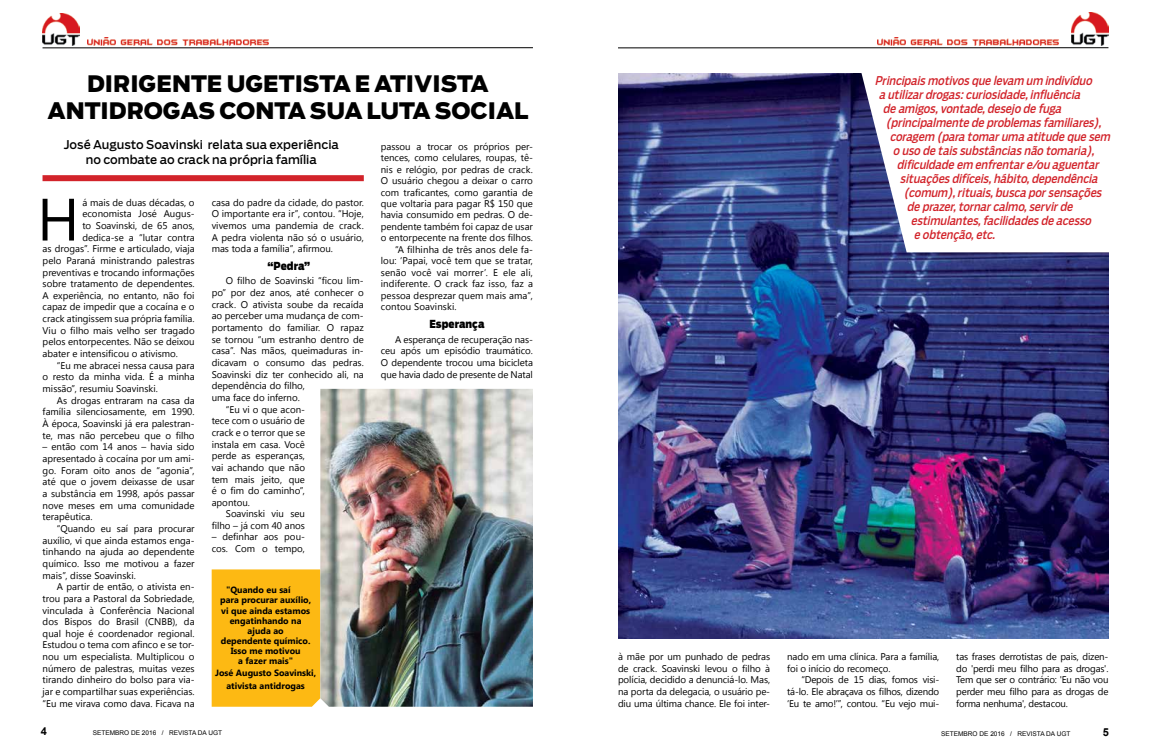
<style>
.page{position:relative;width:1151px;height:755px;background:#fff}
.page>*{position:absolute;margin:0;border:0;box-sizing:border-box;transform-origin:0 0}
.t1{font:59.6px "Segoe UI";color:#000}
.t2{font:800 22.5px/27px "Boomer";color:#000;text-align:center}
.t3{font:italic 12px "Boomer Cond";color:#d2232a}
.t4{font:12px/15px "Boomer";color:#000;text-align:center}
.t5{font:900 11px "Boomer Cond";letter-spacing:.005em;color:#000}
.t6{font:700 11px "Arial";color:#000}
.t7{font:9.7px/11.6px "Segoe UI";color:#000;text-align:justify}
.t8{font:700 9px/12.8px "Segoe UI";color:#000;text-align:center}
.t9{font:6.5px "Arial";color:#000}
</style>
<div class="page">
<img style="left:43px;top:13px;width:36px;height:33px">
<hr style="left:43px;top:47px;width:490px;height:1px;background:#000">
<hr style="left:618px;top:47px;width:490px;height:1px;background:#000">
<img style="left:88px;top:37px;width:180px;height:8px">
<img style="left:877px;top:37px;width:181px;height:8px">
<img style="left:1071px;top:13px;width:37px;height:32px">
<div style="left:43px;top:175px;width:321px;height:6px;background:#d2232a"></div>
<div style="left:212px;top:569px;width:108px;height:137px;background:#fdb913"></div>
<img style="left:320px;top:388px;width:213px;height:318px">
<img style="left:618px;top:74px;width:491px;height:563px">
<svg style="left:858px;top:73px;width:251px;height:179px"></svg>
<h2 class="t2" style="left:47px;top:70px;width:483px">DIRIGENTE UGETISTA E ATIVISTA<br>ANTIDROGAS CONTA SUA LUTA SOCIAL</h2>
<p class="t4" style="left:64px;top:137px;width:277px">José Augusto Soavinski relata sua experiência no combate ao crack na própria família</p>
<p class="t7" style="left:381px;top:140px;width:154px">passou a trocar os próprios per-</p>
<p class="t7" style="left:381px;top:151px;width:154px">tences, como celulares, roupas, tê-</p>
<p class="t7" style="left:381px;top:163px;width:154px">nis e relógio, por pedras de crack.</p>
<p class="t7" style="left:381px;top:174px;width:154px">O usuário chegou a deixar o carro</p>
<p class="t7" style="left:381px;top:186px;width:154px">com traficantes, como garantia de</p>
<p class="t7" style="left:381px;top:197px;width:154px">que voltaria para pagar R$ 150 que</p>
<p class="t7" style="left:381px;top:209px;width:154px">havia consumido em pedras. O de-</p>
<p class="t7" style="left:381px;top:220px;width:154px">pendente também foi capaz de usar</p>
<p class="t7" style="left:381px;top:231px;width:154px">o entorpecente na frente dos filhos.</p>
<p class="t7" style="left:395px;top:243px;width:139px">“A filhinha de três anos dele fa-</p>
<p class="t7" style="left:381px;top:254px;width:154px">lou: ‘Papai, você tem que se tratar,</p>
<p class="t7" style="left:381px;top:266px;width:154px">senão você vai morrer’. E ele ali,</p>
<p class="t7" style="left:381px;top:277px;width:154px">indiferente. O crack faz isso, faz a</p>
<p class="t7" style="left:381px;top:289px;width:154px">pessoa desprezar quem mais ama”,</p>
<p class="t7" style="left:381px;top:300px;width:77px">contou Soavinski.</p>
<p class="t5" style="left:429px;top:317px;width:57px">Esperança</p>
<p class="t7" style="left:381px;top:332px;width:154px;text-indent:14px">A esperança de recuperação nas&shy;ceu após um episódio traumático.<br>O dependente trocou uma bicicleta que havia dado de presente de Natal</p>
<h1 class="t1" style="left:37px;top:178px;width:44px">H</h1>
<p class="t7" style="left:82px;top:196px;width:114px">á mais de duas décadas, o</p>
<p class="t7" style="left:212px;top:196px;width:154px">casa do padre da cidade, do pastor.<br>O importante era ir”, contou. “Hoje, vivemos uma pandemia de crack.<br>A pedra violenta não só o usuário, mas toda a família”, afirmou.</p>
<p class="t5" style="left:267px;top:259px;width:44px">“Pedra”</p>
<p class="t7" style="left:226px;top:274px;width:139px">O filho de Soavinski “ficou lim-</p>
<p class="t7" style="left:212px;top:286px;width:154px">po” por dez anos, até conhecer o</p>
<p class="t7" style="left:212px;top:298px;width:154px">crack. O ativista soube da recaída</p>
<p class="t7" style="left:212px;top:309px;width:154px">ao perceber uma mudança de com-</p>
<p class="t7" style="left:212px;top:321px;width:154px">portamento do familiar. O rapaz</p>
<p class="t7" style="left:212px;top:333px;width:154px">se tornou “um estranho dentro de</p>
<p class="t7" style="left:212px;top:344px;width:154px">casa”. Nas mãos, queimaduras in-</p>
<p class="t7" style="left:212px;top:356px;width:154px">dicavam o consumo das pedras.</p>
<p class="t7" style="left:212px;top:367px;width:154px">Soavinski diz ter conhecido ali, na</p>
<p class="t7" style="left:212px;top:379px;width:95px">dependência do filho,</p>
<p class="t7" style="left:212px;top:391px;width:90px">uma face do inferno.</p>
<p class="t7" style="left:226px;top:402px;width:81px">“Eu vi o que acon-</p>
<p class="t7" style="left:212px;top:414px;width:95px">tece com o usuário de</p>
<p class="t7" style="left:212px;top:426px;width:95px">crack e o terror que se</p>
<p class="t7" style="left:212px;top:437px;width:95px">instala em casa. Você</p>
<p class="t7" style="left:212px;top:449px;width:95px">perde as esperanças,</p>
<p class="t7" style="left:212px;top:461px;width:95px">vai achando que não</p>
<p class="t7" style="left:212px;top:472px;width:95px">tem mais jeito, que</p>
<p class="t7" style="left:212px;top:484px;width:95px">é o fim do caminho”,</p>
<p class="t7" style="left:212px;top:496px;width:40px">apontou.</p>
<p class="t7" style="left:226px;top:507px;width:81px">Soavinski viu seu</p>
<p class="t7" style="left:212px;top:518px;width:95px">filho – já com 40 anos</p>
<p class="t7" style="left:212px;top:530px;width:95px">– definhar aos pou&shy;cos. Com o tempo,</p>
<p class="t7" style="left:82px;top:207px;width:114px">economista José Augus-</p>
<p class="t7" style="left:82px;top:219px;width:114px">to Soavinski, de 65 anos,</p>
<p class="t7" style="left:82px;top:231px;width:114px">dedica-se a “lutar contra</p>
<p class="t7" style="left:43px;top:242px;width:154px">as drogas”. Firme e articulado, viaja</p>
<p class="t7" style="left:43px;top:254px;width:154px">pelo Paraná ministrando palestras</p>
<p class="t7" style="left:43px;top:265px;width:154px">preventivas e trocando informações</p>
<p class="t7" style="left:43px;top:277px;width:154px">sobre tratamento de dependentes.</p>
<p class="t7" style="left:43px;top:289px;width:154px">A experiência, no entanto, não foi</p>
<p class="t7" style="left:43px;top:300px;width:154px">capaz de impedir que a cocaína e o</p>
<p class="t7" style="left:43px;top:312px;width:154px">crack atingissem sua própria família.</p>
<p class="t7" style="left:43px;top:324px;width:154px">Viu o filho mais velho ser tragado</p>
<p class="t7" style="left:43px;top:335px;width:154px">pelos entorpecentes. Não se deixou</p>
<p class="t7" style="left:43px;top:347px;width:137px">abater e intensificou o ativismo.</p>
<p class="t7" style="left:57px;top:359px;width:139px">“Eu me abracei nessa causa para</p>
<p class="t7" style="left:43px;top:370px;width:154px">o resto da minha vida. É a minha</p>
<p class="t7" style="left:43px;top:382px;width:117px">missão”, resumiu Soavinski.</p>
<p class="t7" style="left:57px;top:394px;width:139px">As drogas entraram na casa da</p>
<p class="t7" style="left:43px;top:405px;width:154px">família silenciosamente, em 1990.</p>
<p class="t7" style="left:43px;top:417px;width:154px">À época, Soavinski já era palestran-</p>
<p class="t7" style="left:43px;top:428px;width:154px">te, mas não percebeu que o filho</p>
<p class="t7" style="left:43px;top:440px;width:154px">– então com 14 anos – havia sido apresentado à cocaína por um ami&shy;go. Foram oito anos de “agonia”, até que o jovem deixasse de usar a substância em 1998, após passar nove meses em uma comunidade terapêutica.</p>
<p class="t7" style="left:43px;top:522px;width:154px;text-indent:14px">“Quando eu saí para procurar auxílio, vi que ainda estamos enga&shy;tinhando na ajuda ao dependente químico. Isso me motivou a fazer mais”, disse Soavinski.</p>
<p class="t7" style="left:43px;top:580px;width:154px;text-indent:14px">A partir de então, o ativista en&shy;trou para a Pastoral da Sobriedade, vinculada à Conferência Nacional dos Bispos do Brasil (CNBB), da qual hoje é coordenador regional.<br>Estudou o tema com afinco e se tor&shy;nou um especialista. Multiplicou o número de palestras, muitas vezes tirando dinheiro do bolso para via&shy;jar e compartilhar suas experiências. “Eu me virava como dava. Ficava na</p>
<p class="t8" style="left:226px;top:583px;width:66px">"Quando eu saí</p>
<p class="t8" style="left:220px;top:593px;width:92px">para procurar auxílio,</p>
<p class="t8" style="left:221px;top:603px;width:90px">vi que ainda estamos</p>
<p class="t8" style="left:230px;top:613px;width:73px">engatinhando na</p>
<p class="t8" style="left:248px;top:623px;width:38px">ajuda ao</p>
<p class="t8" style="left:221px;top:633px;width:91px">dependente químico.</p>
<p class="t8" style="left:231px;top:643px;width:71px">Isso me motivou</p>
<p class="t8" style="left:238px;top:653px;width:56px">a fazer mais"</p>
<p class="t8" style="left:215px;top:665px;width:103px">José Augusto Soavinski, ativista antidrogas</p>
<p class="t3" style="left:875px;top:73px;width:221px">Principaismotivosque levam um indivíduo</p>
<p class="t3" style="left:879px;top:87px;width:206px">a utilizardrogas:curiosidade,influência</p>
<p class="t3" style="left:883px;top:101px;width:183px">de amigos,vontade,desejo de fuga</p>
<p class="t3" style="left:886px;top:115px;width:220px">(principalmente de problemasfamiliares),</p>
<p class="t3" style="left:890px;top:129px;width:225px">coragem (para tomaruma atitude que sem</p>
<p class="t3" style="left:893px;top:143px;width:206px">o uso de taissubstânciasnão tomaria),</p>
<p class="t3" style="left:897px;top:157px;width:206px">dificuldade em enfrentare/ou aguentar</p>
<p class="t3" style="left:900px;top:171px;width:202px">situaçõesdifíceis,hábito,dependência</p>
<p class="t3" style="left:904px;top:185px;width:202px">(comum),rituais,busca porsensações</p>
<p class="t3" style="left:907px;top:199px;width:170px">de prazer,tornarcalmo,servirde</p>
<p class="t3" style="left:911px;top:213px;width:185px">estimulantes,facilidadesde acesso</p>
<p class="t3" style="left:914px;top:227px;width:86px">e obtenção,etc.</p>
<p class="t7" style="left:618px;top:650px;width:154px">à mãe por um punhado de pedras de crack. Soavinski levou o filho à polícia, decidido a denunciá-lo. Mas, na porta da delegacia, o usuário pe&shy;diu uma última chance. Ele foi inter-</p>
<p class="t7" style="left:787px;top:650px;width:154px">nado em uma clínica. Para a família, foi o início do recomeço.</p>
<p class="t7" style="left:787px;top:673px;width:154px;text-indent:14px">“Depois de 15 dias, fomos visi&shy;tá-lo. Ele abraçava os filhos, dizendo ‘Eu te amo!’”, contou. “Eu vejo mui-</p>
<p class="t7" style="left:956px;top:650px;width:154px">tas frases derrotistas de pais, dizen&shy;do 'perdi meu filho para as drogas'.<br>Tem que ser o contrário: 'Eu não vou perder meu filho para as drogas de forma nenhuma', destacou.</p>
<p class="t6" style="left:41px;top:722px;width:8px">4</p>
<p class="t9" style="left:93px;top:727px;width:131px">SETEMBRO DE 2016 / REVISTA DA UGT</p>
<p class="t9" style="left:941px;top:728px;width:131px">SETEMBRO DE 2016 / REVISTA DA UGT</p>
<p class="t6" style="left:1103px;top:724px;width:8px">5</p>
</div>
